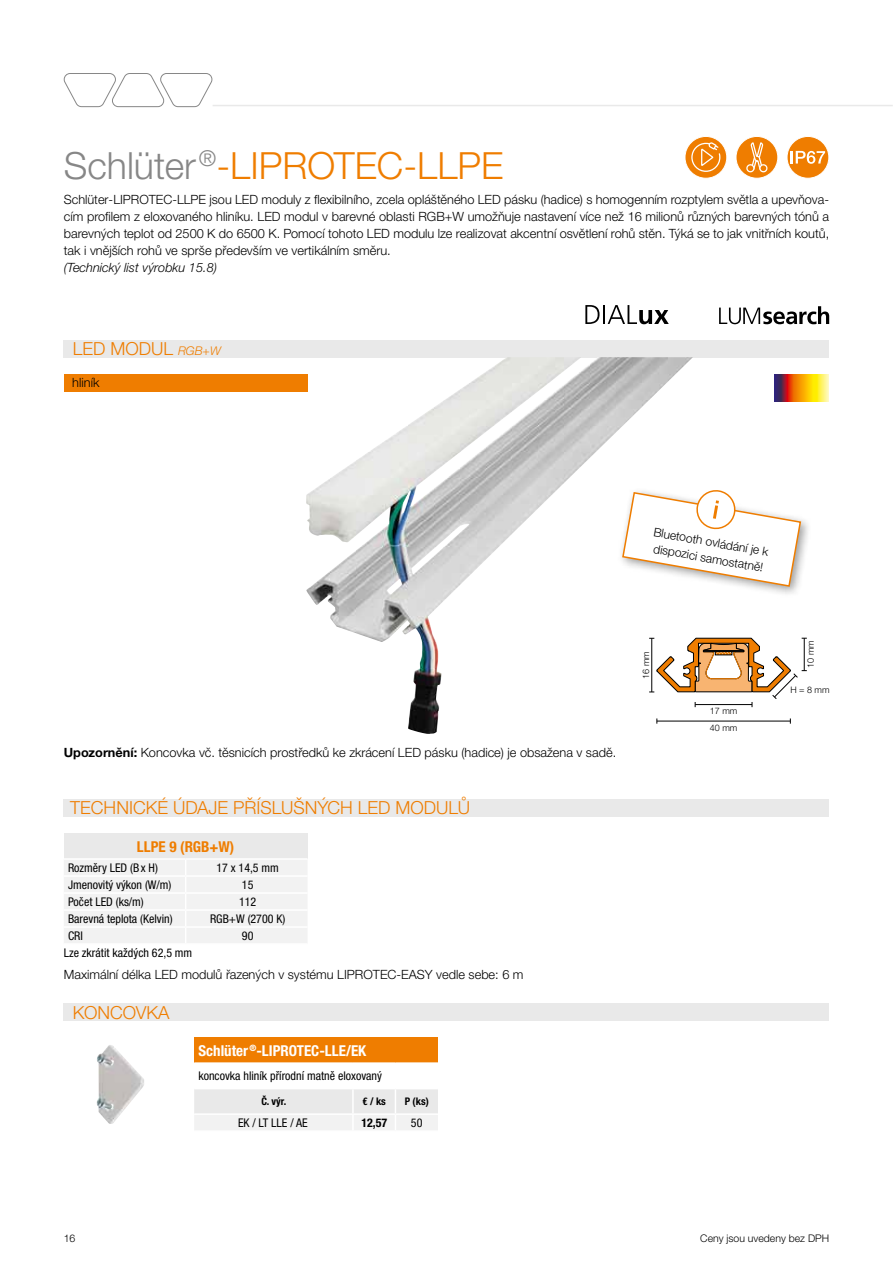
<style>
.page{position:relative;width:893px;height:1263px;background:#fff}
.page>*{position:absolute;margin:0;border:0;box-sizing:border-box;transform-origin:0 0}
.t1{font:300 37.5px "Helvetica Neue LTW1 G";color:#ef7d00}
.t2{font:300 18px "Helvetica Neue LTW1 G";color:#ef7d00}
.t3{font:700 condensed 15px "Helvetica Neue LTW1 G";color:#fff}
.t4{font:700 condensed 15px "Helvetica Neue LTW1 G";color:#ef7d00}
.t5{font:300 12.75px/17px "Helvetica Neue LTW1 G";color:#000;text-align:justify}
.t6{font:italic 300 12.75px "Helvetica Neue LTW1 G";color:#000}
.t7{font:condensed 12px "Helvetica Neue LTW1 G";color:#000}
.t8{font:300 12px/16.5px "Helvetica Neue LTW1 G";color:#000}
.t9{font:700 condensed 12px "Helvetica Neue LTW1 G";color:#000}
.t10{font:300 10.5px "Helvetica Neue LTW1 G";color:#000}
.t11{font:700 condensed 10.5px "Helvetica Neue LTW1 G";color:#000}
.t12{font:300 9px/16.5px "Helvetica Neue LTW1 G";color:#000}
.t13{font:300 9px "Helvetica Neue LT Pro";color:#000}
.s1{color:#878787}
.s2{font-style:italic;font-size:12px}
.s3{font-weight:700}
.s4{font-family:"Helvetica Neue LT Pro"}
</style>
<div class="page">
<hr style="left:213px;top:105px;width:680px;height:1px;background:#e9e9e9">
<div style="left:787px;top:136px;width:42px;height:42px;background:#ef7d00;border-radius:50%"></div>
<svg style="left:791px;top:151px;width:34px;height:13px"></svg>
<div style="left:787px;top:136px;width:42px;height:43px;border:1px solid #fff;border-radius:50%"></div>
<svg style="left:736px;top:136px;width:42px;height:42px"></svg>
<svg style="left:745px;top:141px;width:24px;height:33px"></svg>
<div style="left:736px;top:136px;width:42px;height:43px;border:1px solid #fff;border-radius:50%"></div>
<svg style="left:685px;top:136px;width:42px;height:42px"></svg>
<svg style="left:691px;top:142px;width:30px;height:31px"></svg>
<div style="left:685px;top:136px;width:42px;height:43px;border:1px solid #fff;border-radius:50%"></div>
<div style="left:64px;top:340px;width:765px;height:17px;background:#e9e9e9"></div>
<img style="left:306px;top:357px;width:292px;height:377px">
<svg style="left:774px;top:374px;width:54px;height:27px"></svg>
<hr style="left:657px;top:721px;width:133px;height:1px;background:#000">
<div style="left:64px;top:374px;width:244px;height:17px;background:#ef7d00"></div>
<svg style="left:621px;top:490px;width:186px;height:217px"></svg>
<svg style="left:585px;top:305px;width:84px;height:19px"></svg>
<svg style="left:719px;top:306px;width:110px;height:18px"></svg>
<div style="left:64px;top:799px;width:765px;height:17px;background:#e9e9e9"></div>
<div style="left:64px;top:1003px;width:765px;height:17px;background:#e9e9e9"></div>
<div style="left:194px;top:1037px;width:244px;height:26px;background:#ef7d00"></div>
<hr style="left:194px;top:1062px;width:159px;height:2px;background:#fff">
<hr style="left:353px;top:1062px;width:42px;height:2px;background:#fff">
<hr style="left:395px;top:1062px;width:43px;height:2px;background:#fff">
<svg style="left:194px;top:1089px;width:244px;height:41px"></svg>
<div style="left:64px;top:833px;width:244px;height:26px;background:#e9e9e9"></div>
<hr style="left:64px;top:858px;width:122px;height:2px;background:#fff">
<hr style="left:186px;top:858px;width:122px;height:2px;background:#fff">
<svg style="left:64px;top:860px;width:243px;height:83px"></svg>
<img style="left:97px;top:1045px;width:47px;height:79px">
<svg style="left:64px;top:73px;width:148px;height:34px"></svg>
<h1 class="t1" style="left:64px;top:142px;width:441px"><span class="s1">Schlüter</span> <sup>®</sup>-LIPROTEC-LLPE</h1>
<p class="t5" style="left:64px;top:191px;width:767px">Schlüter-LIPROTEC-LLPE jsou LED moduly z flexibilního, zcela opláštěného LED pásku (hadice) s homogenním rozptylem světla a upevňova&shy;cím profilem z eloxovaného hliníku. LED modul v barevné oblasti RGB+W umožňuje nastavení více než 16 milionů různých barevných tónů a barevných teplot od 2500 K do 6500 K. Pomocí tohoto LED modulu lze realizovat akcentní osvětlení rohů stěn. Týká se to jak vnitřních koutů, tak i vnějších rohů ve sprše především ve vertikálním směru.</p>
<p class="t6" style="left:64px;top:260px;width:155px">(Technický list výrobku 15.8)</p>
<h2 class="t2" style="left:73px;top:338px;width:150px">LED MODUL <span class="s2">RGB+W</span></h2>
<p class="t5" style="left:72px;top:374px;width:29px">hliník</p>
<p class="t5" style="left:64px;top:744px;width:554px"><span class="s3">Upozornění:</span> Koncovka vč. těsnicích prostředků ke zkrácení LED pásku (hadice) je obsažena v sadě.</p>
<h2 class="t2" style="left:70px;top:797px;width:401px">TECHNICKÉ ÚDAJE PŘÍSLUŠNÝCH LED MODULŮ</h2>
<p class="t4" style="left:137px;top:837px;width:99px">LLPE 9 (RGB+W)</p>
<p class="t7" style="left:68px;top:860px;width:91px">Rozměry LED (Bx H)</p>
<p class="t7" style="left:216px;top:860px;width:64px">17 x 14,5 mm</p>
<p class="t7" style="left:68px;top:877px;width:105px">Jmenovitý výkon (W/m)</p>
<p class="t7" style="left:242px;top:877px;width:13px">15</p>
<p class="t7" style="left:68px;top:894px;width:77px">Počet LED (ks/m)</p>
<p class="t7" style="left:239px;top:894px;width:19px">112</p>
<p class="t7" style="left:68px;top:911px;width:106px">Barevná teplota (Kelvin)</p>
<p class="t7" style="left:210px;top:911px;width:77px">RGB+W (2700 K)</p>
<p class="t7" style="left:68px;top:928px;width:16px">CRI</p>
<p class="t7" style="left:242px;top:928px;width:13px">90</p>
<p class="t7" style="left:64px;top:945px;width:130px">Lze zkrátit každých 62,5 mm</p>
<p class="t5" style="left:64px;top:965px;width:461px">Maximální délka LED modulů řazených v systému LIPROTEC-EASY vedle sebe: 6 m</p>
<h2 class="t2" style="left:73px;top:1001px;width:98px">KONCOVKA</h2>
<p class="t3" style="left:198px;top:1041px;width:169px">Schlüter <sup>®</sup>-LIPROTEC-LLE/EK</p>
<p class="t7" style="left:198px;top:1069px;width:185px">koncovka hliník přírodní matně eloxovaný</p>
<p class="t11" style="left:261px;top:1095px;width:26px">Č. výr.</p>
<p class="t11" style="left:362px;top:1095px;width:25px">€ / ks</p>
<p class="t11" style="left:405px;top:1095px;width:26px">P (ks)</p>
<p class="t7" style="left:238px;top:1115px;width:71px">EK / LT LLE / AE</p>
<p class="t9" style="left:361px;top:1115px;width:27px">12,57</p>
<p class="t7" style="left:411px;top:1115px;width:13px">50</p>
<p class="t8" style="left:655px;top:523px;width:118px;rotate:10deg">Bluetooth ovládání je k dispozici samostatně!</p>
<p class="t13" style="left:640px;top:679px;width:29px;rotate:-90deg">16 mm</p>
<p class="t12" style="left:710px;top:702px;width:29px">17 <span class="s4">mm<br></span>40 <span class="s4">mm</span></p>
<p class="t12" style="left:802px;top:668px;width:29px;rotate:-90deg">10 mm</p>
<p class="t13" style="left:790px;top:684px;width:41px">H = 8 mm</p>
<p class="t10" style="left:64px;top:1231px;width:13px">16</p>
<p class="t10" style="left:700px;top:1231px;width:130px">Ceny jsou uvedeny bez DPH</p>
</div>
